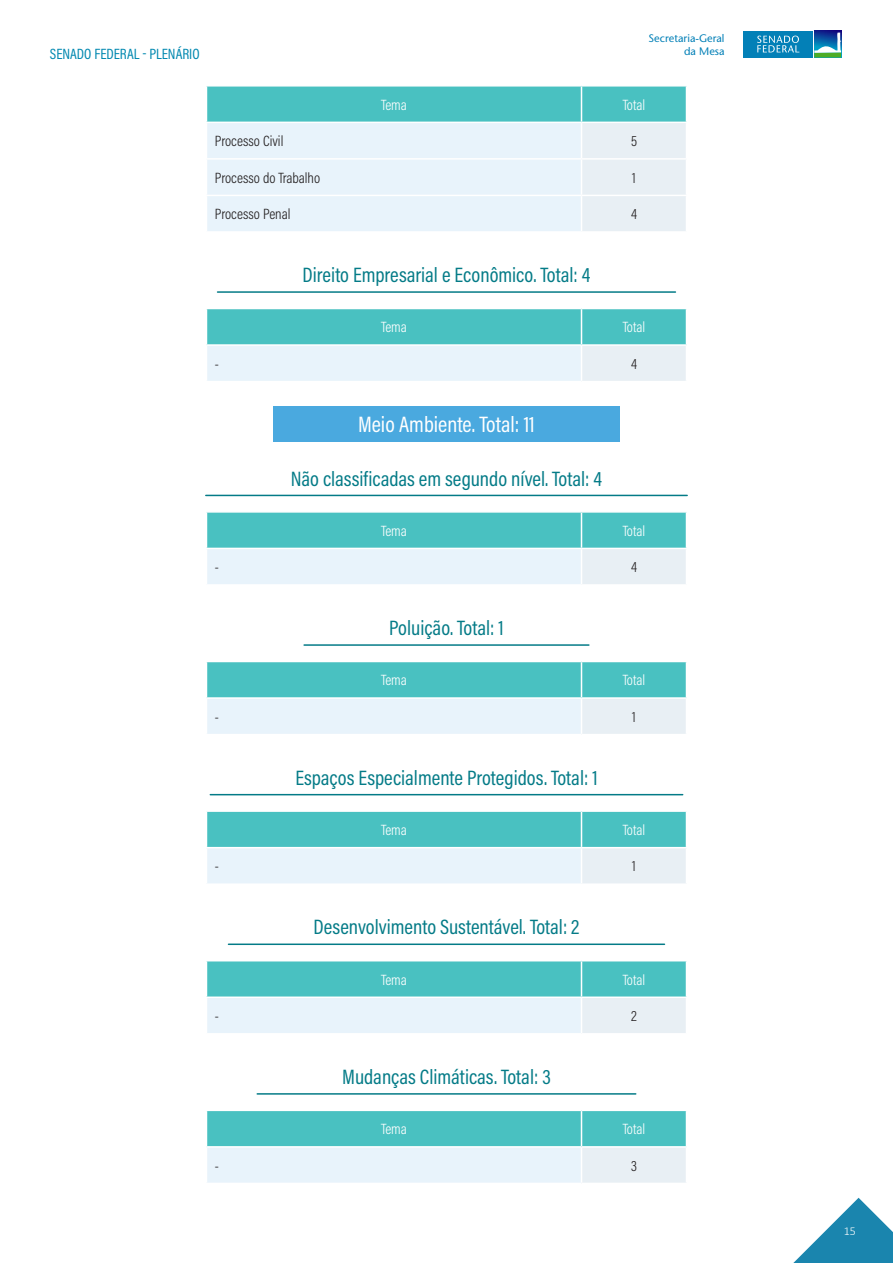
<style>
.page{position:relative;width:893px;height:1263px;background:#fff}
.page>*{position:absolute;margin:0;border:0;box-sizing:border-box;transform-origin:0 0}
.t1{font:22.5px "Acumin Pro Cond";color:#fff}
.t2{font:21px "Acumin Pro Cond";color:#047b87}
.t3{font:300 15px "Acumin Pro Cond";color:#fff}
.t4{font:300 15px "Acumin Pro Cond";color:#231f20}
.t5{font:15px "Acumin Pro Cond";color:#0088b0}
.t6{font:300 12px "Calibri";color:#fff}
.t7{font:500 10.95px/13px "Stone Sans Std";color:#0380b7;text-align:right}
</style>
<div class="page">
<svg style="left:793px;top:1198px;width:100px;height:65px"></svg>
<hr style="left:218px;top:291px;width:457px;height:2px;background:#047b87">
<div style="left:273px;top:407px;width:347px;height:35px;background:#4aa9df"></div>
<hr style="left:206px;top:495px;width:481px;height:1px;background:#047b87">
<hr style="left:304px;top:644px;width:285px;height:2px;background:#047b87">
<hr style="left:210px;top:794px;width:473px;height:1px;background:#047b87">
<hr style="left:228px;top:943px;width:436px;height:2px;background:#047b87">
<hr style="left:257px;top:1093px;width:379px;height:2px;background:#047b87">
<svg style="left:207px;top:87px;width:479px;height:144px;background:#c0e6eb"></svg>
<hr style="left:581px;top:87px;width:1px;height:35px;background:#fff">
<hr style="left:206px;top:122px;width:375px;height:1px;background:#fff">
<hr style="left:581px;top:122px;width:106px;height:1px;background:#fff">
<hr style="left:581px;top:123px;width:1px;height:35px;background:#fff">
<hr style="left:206px;top:158px;width:375px;height:2px;background:#fff">
<hr style="left:581px;top:158px;width:106px;height:2px;background:#fff">
<hr style="left:581px;top:160px;width:1px;height:35px;background:#fff">
<hr style="left:206px;top:195px;width:375px;height:1px;background:#fff">
<hr style="left:581px;top:195px;width:106px;height:1px;background:#fff">
<hr style="left:581px;top:196px;width:1px;height:35px;background:#fff">
<div style="left:207px;top:309px;width:479px;height:35px;background:#49c1c1"></div>
<div style="left:206px;top:345px;width:375px;height:37px;background:#e8f3fb"></div>
<div style="left:581px;top:345px;width:105px;height:37px;background:#e8eff4"></div>
<hr style="left:581px;top:309px;width:1px;height:35px;background:#fff">
<hr style="left:206px;top:344px;width:375px;height:2px;background:#fff">
<hr style="left:206px;top:346px;width:1px;height:35px;background:#fff">
<hr style="left:581px;top:344px;width:106px;height:2px;background:#fff">
<hr style="left:581px;top:346px;width:1px;height:35px;background:#fff">
<hr style="left:206px;top:381px;width:375px;height:1px;background:#fff">
<hr style="left:581px;top:381px;width:106px;height:1px;background:#fff">
<div style="left:207px;top:513px;width:479px;height:35px;background:#49c1c1"></div>
<div style="left:206px;top:548px;width:375px;height:37px;background:#e8f3fb"></div>
<div style="left:581px;top:548px;width:105px;height:37px;background:#e8eff4"></div>
<hr style="left:581px;top:513px;width:1px;height:35px;background:#fff">
<hr style="left:206px;top:548px;width:375px;height:1px;background:#fff">
<hr style="left:206px;top:549px;width:1px;height:35px;background:#fff">
<hr style="left:581px;top:548px;width:106px;height:1px;background:#fff">
<hr style="left:581px;top:549px;width:1px;height:35px;background:#fff">
<hr style="left:206px;top:584px;width:375px;height:2px;background:#fff">
<hr style="left:581px;top:584px;width:106px;height:2px;background:#fff">
<div style="left:207px;top:662px;width:479px;height:35px;background:#49c1c1"></div>
<div style="left:206px;top:698px;width:375px;height:36px;background:#e8f3fb"></div>
<div style="left:581px;top:698px;width:105px;height:36px;background:#e8eff4"></div>
<hr style="left:581px;top:662px;width:1px;height:35px;background:#fff">
<hr style="left:206px;top:697px;width:375px;height:2px;background:#fff">
<hr style="left:206px;top:699px;width:1px;height:35px;background:#fff">
<hr style="left:581px;top:697px;width:106px;height:2px;background:#fff">
<hr style="left:581px;top:699px;width:1px;height:35px;background:#fff">
<div style="left:207px;top:812px;width:479px;height:35px;background:#49c1c1"></div>
<div style="left:206px;top:848px;width:375px;height:36px;background:#e8f3fb"></div>
<div style="left:581px;top:848px;width:105px;height:36px;background:#e8eff4"></div>
<hr style="left:581px;top:812px;width:1px;height:35px;background:#fff">
<hr style="left:206px;top:848px;width:1px;height:35px;background:#fff">
<hr style="left:581px;top:848px;width:1px;height:35px;background:#fff">
<hr style="left:206px;top:883px;width:375px;height:2px;background:#fff">
<hr style="left:581px;top:883px;width:106px;height:2px;background:#fff">
<div style="left:207px;top:961px;width:479px;height:35px;background:#49c1c1"></div>
<div style="left:206px;top:997px;width:375px;height:37px;background:#e8f3fb"></div>
<div style="left:581px;top:997px;width:105px;height:37px;background:#e8eff4"></div>
<hr style="left:581px;top:961px;width:1px;height:35px;background:#fff">
<hr style="left:206px;top:996px;width:375px;height:2px;background:#fff">
<hr style="left:206px;top:998px;width:1px;height:35px;background:#fff">
<hr style="left:581px;top:996px;width:106px;height:2px;background:#fff">
<hr style="left:581px;top:998px;width:1px;height:35px;background:#fff">
<hr style="left:206px;top:1033px;width:375px;height:1px;background:#fff">
<hr style="left:581px;top:1033px;width:106px;height:1px;background:#fff">
<div style="left:207px;top:1111px;width:479px;height:35px;background:#49c1c1"></div>
<div style="left:206px;top:1147px;width:375px;height:36px;background:#e8f3fb"></div>
<div style="left:581px;top:1147px;width:105px;height:36px;background:#e8eff4"></div>
<hr style="left:581px;top:1111px;width:1px;height:35px;background:#fff">
<hr style="left:206px;top:1147px;width:1px;height:36px;background:#fff">
<hr style="left:581px;top:1147px;width:1px;height:36px;background:#fff">
<img style="left:814px;top:31px;width:27px;height:2px">
<div style="left:814px;top:52px;width:27px;height:5px;background:#4dac26"></div>
<svg style="left:814px;top:33px;width:27px;height:20px"></svg>
<div style="left:743px;top:31px;width:70px;height:26px;background:#0380b7"></div>
<svg style="left:757px;top:36px;width:42px;height:17px"></svg>
<p class="t5" style="left:50px;top:44px;width:151px">SENADO FEDERAL - PLENÁRIO</p>
<p class="t7" style="left:649px;top:32px;width:77px">Secretaria-Geral da Mesa</p>
<p class="t3" style="left:381px;top:95px;width:27px">Tema</p>
<p class="t3" style="left:623px;top:95px;width:24px">Total</p>
<p class="t4" style="left:215px;top:131px;width:70px">Processo Civil</p>
<p class="t4" style="left:631px;top:131px;width:8px">5</p>
<p class="t4" style="left:215px;top:168px;width:107px">Processo do Trabalho</p>
<p class="t4" style="left:632px;top:168px;width:5px">1</p>
<p class="t4" style="left:215px;top:204px;width:77px">Processo Penal</p>
<p class="t4" style="left:631px;top:204px;width:7px">4</p>
<p class="t2" style="left:303px;top:261px;width:289px">Direito Empresarial e Econômico. Total: 4</p>
<p class="t3" style="left:381px;top:317px;width:27px">Tema</p>
<p class="t3" style="left:623px;top:317px;width:24px">Total</p>
<p class="t4" style="left:215px;top:354px;width:6px">-</p>
<p class="t4" style="left:631px;top:354px;width:7px">4</p>
<p class="t1" style="left:358px;top:410px;width:178px">Meio Ambiente. Total: 11</p>
<p class="t2" style="left:291px;top:465px;width:313px">Não classificadas em segundo nível. Total: 4</p>
<p class="t3" style="left:381px;top:521px;width:27px">Tema</p>
<p class="t3" style="left:623px;top:521px;width:24px">Total</p>
<p class="t4" style="left:215px;top:557px;width:6px">-</p>
<p class="t4" style="left:631px;top:557px;width:7px">4</p>
<p class="t2" style="left:389px;top:614px;width:116px">Poluição. Total: 1</p>
<p class="t3" style="left:381px;top:670px;width:27px">Tema</p>
<p class="t3" style="left:623px;top:670px;width:24px">Total</p>
<p class="t4" style="left:215px;top:707px;width:6px">-</p>
<p class="t4" style="left:632px;top:707px;width:5px">1</p>
<p class="t2" style="left:295px;top:764px;width:304px">Espaços Especialmente Protegidos. Total: 1</p>
<p class="t3" style="left:381px;top:820px;width:27px">Tema</p>
<p class="t3" style="left:623px;top:820px;width:24px">Total</p>
<p class="t4" style="left:215px;top:857px;width:6px">-</p>
<p class="t4" style="left:632px;top:857px;width:5px">1</p>
<p class="t2" style="left:314px;top:914px;width:267px">Desenvolvimento Sustentável. Total: 2</p>
<p class="t3" style="left:381px;top:970px;width:27px">Tema</p>
<p class="t3" style="left:623px;top:970px;width:24px">Total</p>
<p class="t4" style="left:215px;top:1006px;width:6px">-</p>
<p class="t4" style="left:631px;top:1006px;width:7px">2</p>
<p class="t2" style="left:342px;top:1063px;width:210px">Mudanças Climáticas. Total: 3</p>
<p class="t3" style="left:381px;top:1119px;width:27px">Tema</p>
<p class="t3" style="left:623px;top:1119px;width:24px">Total</p>
<p class="t4" style="left:215px;top:1156px;width:6px">-</p>
<p class="t4" style="left:631px;top:1156px;width:7px">3</p>
<p class="t6" style="left:844px;top:1223px;width:14px">15</p>
</div>
